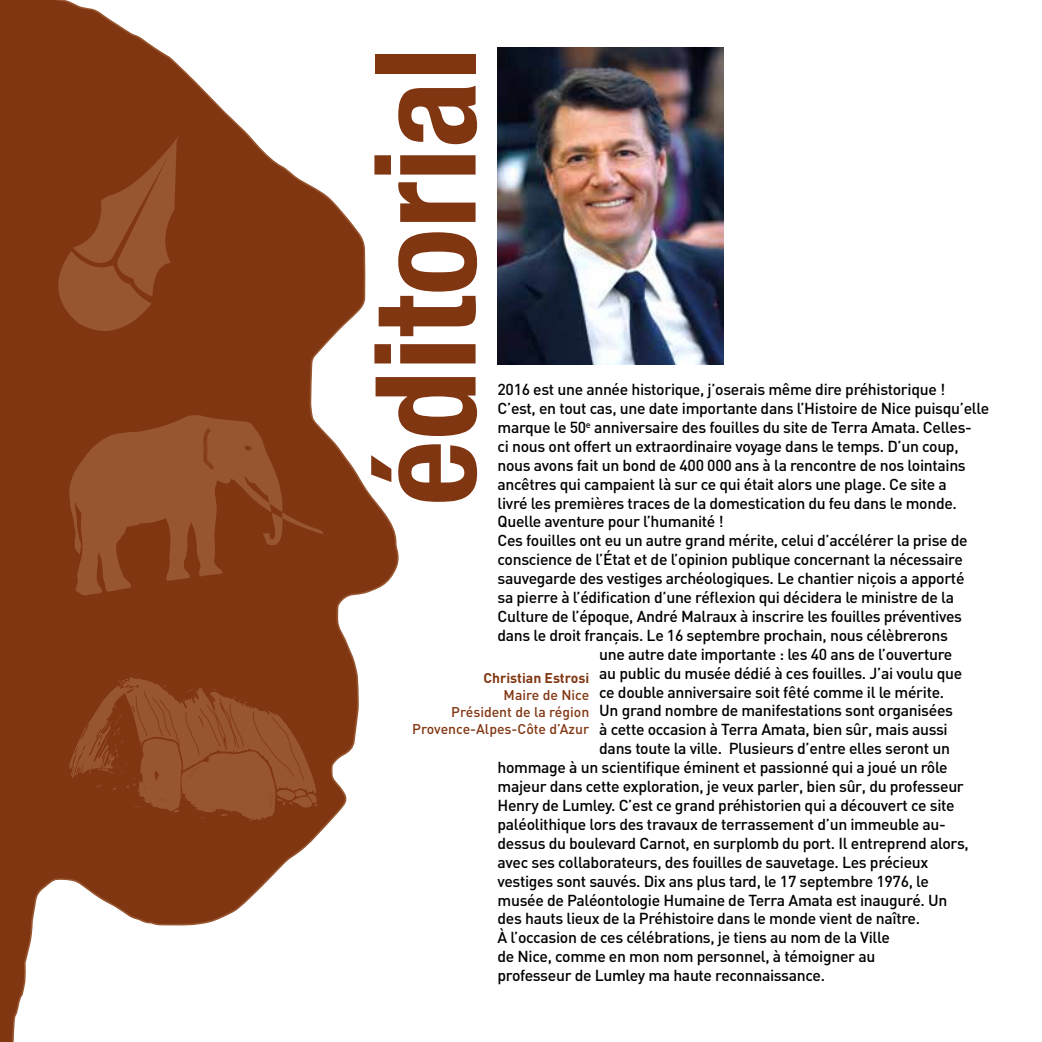
<style>
.page{position:relative;width:1042px;height:1042px;background:#fff}
.page>*{position:absolute;margin:0;border:0;box-sizing:border-box;transform-origin:0 0}
.t1{font:700 condensed 140px "Helvetica Neue";color:#813612}
.t2{font:500 15.75px "DIN";letter-spacing:-.02em;color:#000}
.t3{font:500 14px/16.8px "DIN";color:#813612;text-align:right}
.t4{font:700 14px "DIN";color:#813612}
</style>
<div class="page">
<img style="left:497px;top:47px;width:227px;height:318px">
<svg style="left:0;top:0;width:399px;height:1042px"></svg>
<svg style="left:61px;top:674px;width:258px;height:149px;background:#8b4520"></svg>
<svg style="left:38px;top:134px;width:142px;height:215px;background:#89421d"></svg>
<svg style="left:69px;top:414px;width:257px;height:182px;background:#8b4520"></svg>
<svg style="left:201px;top:426px;width:14px;height:45px"></svg>
<h1 class="t1" style="left:309px;top:505px;width:460px;rotate:-90deg">éditorial</h1>
<p class="t2" style="left:497px;top:379px;width:449px">2016 est une année historique, j’oserais même dire préhistorique !</p>
<p class="t2" style="left:497px;top:398px;width:493px">C’est, en tout cas, une date importante dans l’Histoire de Nice puisqu’elle</p>
<p class="t2" style="left:497px;top:417px;width:476px">marque le 50<sup>e</sup> anniversaire des fouilles du site de Terra Amata. Celles-</p>
<p class="t2" style="left:497px;top:436px;width:463px">ci nous ont offert un extraordinaire voyage dans le temps. D’un coup,</p>
<p class="t2" style="left:497px;top:455px;width:470px">nous avons fait un bond de 400 000 ans à la rencontre de nos lointains</p>
<p class="t2" style="left:497px;top:474px;width:451px">ancêtres qui campaient là sur ce qui était alors une plage. Ce site a</p>
<p class="t2" style="left:497px;top:493px;width:461px">livré les premières traces de la domestication du feu dans le monde.</p>
<p class="t2" style="left:497px;top:512px;width:228px">Quelle aventure pour l’humanité !</p>
<p class="t2" style="left:497px;top:530px;width:472px">Ces fouilles ont eu un autre grand mérite, celui d’accélérer la prise de</p>
<p class="t2" style="left:497px;top:549px;width:467px">conscience de l’État et de l’opinion publique concernant la nécessaire</p>
<p class="t2" style="left:497px;top:568px;width:468px">sauvegarde des vestiges archéologiques. Le chantier niçois a apporté</p>
<p class="t2" style="left:497px;top:587px;width:458px">sa pierre à l’édification d’une réflexion qui décidera le ministre de la</p>
<p class="t2" style="left:497px;top:606px;width:466px">Culture de l’époque, André Malraux à inscrire les fouilles préventives</p>
<p class="t2" style="left:497px;top:625px;width:452px">dans le droit français. Le 16 septembre prochain, nous célèbrerons</p>
<p class="t2" style="left:599px;top:644px;width:355px">une autre date importante : les 40 ans de l’ouverture</p>
<p class="t2" style="left:599px;top:663px;width:364px">au public du musée dédié à ces fouilles. J’ai voulu que</p>
<p class="t2" style="left:599px;top:682px;width:346px">ce double anniversaire soit fêté comme il le mérite.</p>
<p class="t2" style="left:599px;top:701px;width:355px">Un grand nombre de manifestations sont organisées</p>
<p class="t2" style="left:599px;top:719px;width:350px">à cette occasion à Terra Amata, bien sûr, mais aussi</p>
<p class="t2" style="left:599px;top:738px;width:352px">dans toute la ville. Plusieurs d’entre elles seront un</p>
<p class="t2" style="left:497px;top:757px;width:452px">hommage à un scientifique éminent et passionné qui a joué un rôle</p>
<p class="t2" style="left:497px;top:776px;width:468px">majeur dans cette exploration, je veux parler, bien sûr, du professeur</p>
<p class="t2" style="left:497px;top:795px;width:459px">Henry de Lumley. C’est ce grand préhistorien qui a découvert ce site</p>
<p class="t2" style="left:497px;top:814px;width:450px">paléolithique lors des travaux de terrassement d’un immeuble au-</p>
<p class="t2" style="left:497px;top:833px;width:473px">dessus du boulevard Carnot, en surplomb du port. Il entreprend alors,</p>
<p class="t2" style="left:497px;top:852px;width:432px">avec ses collaborateurs, des fouilles de sauvetage. Les précieux</p>
<p class="t2" style="left:497px;top:871px;width:433px">vestiges sont sauvés. Dix ans plus tard, le 17 septembre 1976, le</p>
<p class="t2" style="left:497px;top:890px;width:451px">musée de Paléontologie Humaine de Terra Amata est inauguré. Un</p>
<p class="t2" style="left:497px;top:908px;width:424px">des hauts lieux de la Préhistoire dans le monde vient de naître.</p>
<p class="t2" style="left:497px;top:927px;width:394px">À l’occasion de ces célébrations, je tiens au nom de la Ville</p>
<p class="t2" style="left:497px;top:946px;width:379px">de Nice, comme en mon nom personnel, à témoigner au</p>
<p class="t2" style="left:497px;top:965px;width:329px">professeur de Lumley ma haute reconnaissance.</p>
<p class="t4" style="left:483px;top:669px;width:107px">Christian Estrosi</p>
<p class="t3" style="left:412px;top:686px;width:178px">Maire de Nice<br>Président de la région<br>Provence-Alpes-Côte d’Azur</p>
</div>
